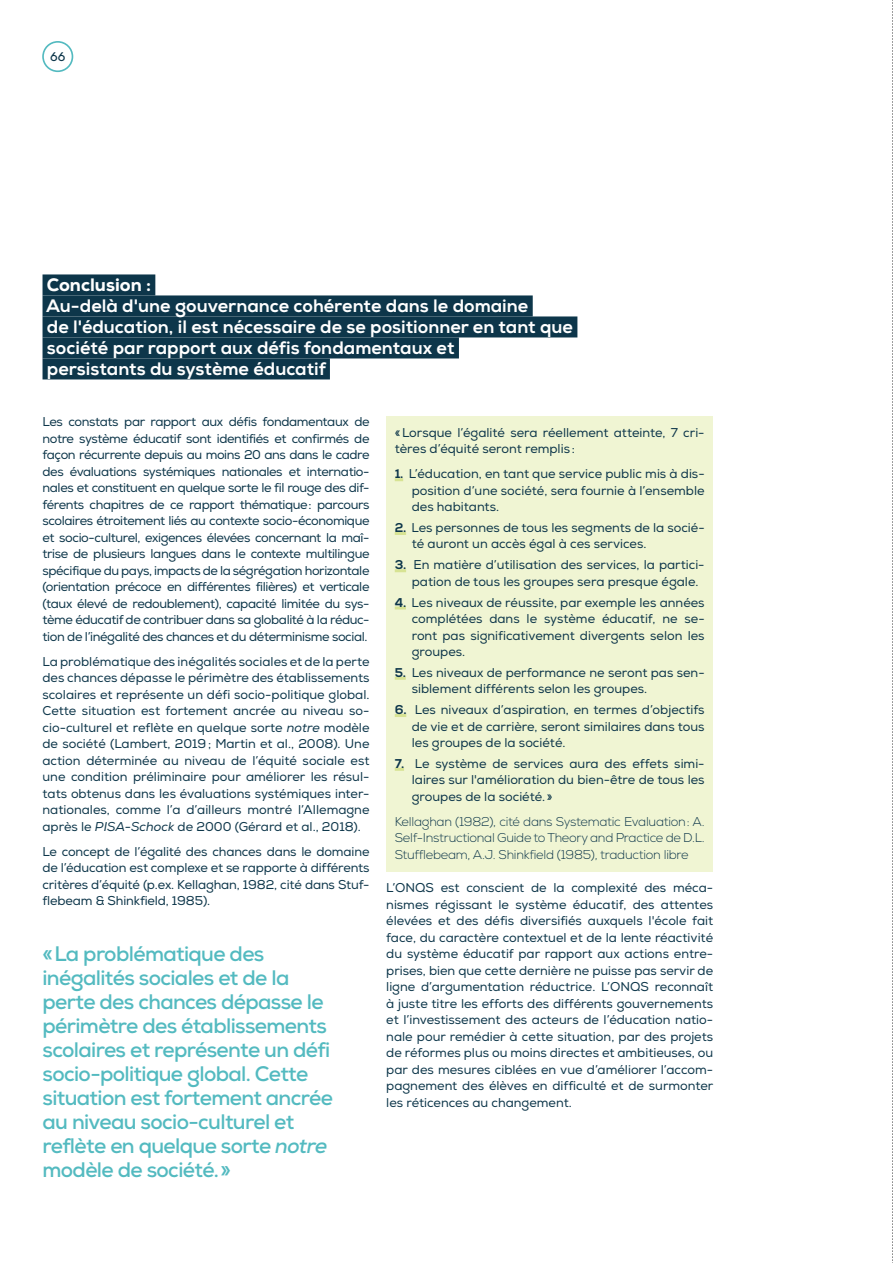
<style>
.page{position:relative;width:893px;height:1263px;background:#fff}
.page>*{position:absolute;margin:0;border:0;box-sizing:border-box;transform-origin:0 0}
.t1{font:700 21px/24px "Nexa";letter-spacing:-.03em;color:#53bac0}
.t2{font:800 18px/21px "Nexa";color:#fff}
.t3{font:800 18px "Nexa";color:#fff}
.t4{font:12.75px/16.5px "Nexa";color:#0d364a;text-align:justify}
.t5{font:300 12.75px/16.5px "Nexa";letter-spacing:-.02em;color:#0d364a;text-align:justify}
.t6{font:500 11.55px "Galano Classic";color:#0d364a}
.s1{font-style:italic}
.s2{font-weight:800}
</style>
<div class="page">
<div style="left:42px;top:41px;width:31px;height:31px;border:2px solid #53bac0;border-radius:50%"></div>
<svg style="left:892px;top:0;width:1px;height:1263px"></svg>
<div style="left:386px;top:417px;width:327px;height:455px;background:#f0f5d3"></div>
<svg style="left:395px;top:478px;width:8px;height:3px"></svg>
<svg style="left:395px;top:532px;width:11px;height:3px"></svg>
<svg style="left:395px;top:569px;width:11px;height:3px"></svg>
<svg style="left:395px;top:606px;width:11px;height:3px"></svg>
<svg style="left:395px;top:677px;width:11px;height:3px"></svg>
<svg style="left:395px;top:714px;width:11px;height:3px"></svg>
<svg style="left:395px;top:768px;width:9px;height:3px"></svg>
<div style="left:43px;top:274px;width:112px;height:21px;background:#0d364a"></div>
<div style="left:43px;top:295px;width:490px;height:21px;background:#0d364a"></div>
<div style="left:43px;top:316px;width:534px;height:21px;background:#0d364a"></div>
<div style="left:43px;top:337px;width:416px;height:21px;background:#0d364a"></div>
<div style="left:43px;top:358px;width:287px;height:21px;background:#0d364a"></div>
<p class="t6" style="left:50px;top:49px;width:17px">66</p>
<h2 class="t3" style="left:47px;top:273px;width:106px">Conclusion :</h2>
<h2 class="t2" style="left:46px;top:295px;width:528px">Au-delà d'une gouvernance cohérente dans le domaine<br>de l'éducation, il est nécessaire de se positionner en tant que société par rapport aux défis fondamentaux et<br>persistants du système éducatif</h2>
<p class="t4" style="left:43px;top:414px;width:329px">Les constats par rapport aux défis fondamentaux de notre système éducatif sont identifiés et confirmés de façon récurrente depuis au moins 20 ans dans le cadre des évaluations systémiques nationales et internatio&shy;nales et constituent en quelque sorte le fil rouge des dif&shy;férents chapitres de ce rapport thématique: parcours scolaires étroitement liés au contexte socio-économique et socio-culturel, exigences élevées concernant la maî&shy;trise de plusieurs langues dans le contexte multilingue spécifique du pays, impacts de la ségrégation horizontale (orientation précoce en différentes filières) et verticale (taux élevé de redoublement), capacité limitée du sys&shy;tème éducatif de contribuer dans sa globalité à la réduc&shy;tion de l’inégalité des chances et du déterminisme social.</p>
<p class="t4" style="left:43px;top:653px;width:328px">La problématique des inégalités sociales et de la perte des chances dépasse le périmètre des établissements scolaires et représente un défi socio-politique global.<br>Cette situation est fortement ancrée au niveau so&shy;cio-culturel et reflète en quelque sorte <span class="s1">notre</span> modèle de société (Lambert, 2019; Martin et al., 2008). Une action déterminée au niveau de l’équité sociale est une condition préliminaire pour améliorer les résul&shy;tats obtenus dans les évaluations systémiques inter&shy;nationales, comme l’a d’ailleurs montré l’Allemagne après le <span class="s1">PISA-Schock</span> de 2000 (Gérard et al., 2018).</p>
<p class="t4" style="left:43px;top:843px;width:328px">Le concept de l’égalité des chances dans le domaine de l’éducation est complexe et se rapporte à différents critères d’équité (p.ex. Kellaghan, 1982, cité dans Stuf&shy;flebeam &amp; Shinkfield, 1985).</p>
<p class="t1" style="left:43px;top:941px;width:292px">«La problématique des inégalités sociales et de la perte des chances dépasse le périmètre des établissements scolaires et représente un défi socio-politique global. Cette situation est fortement ancrée au niveau socio-culturel et reflète en quelque sorte <span class="s1">notre </span>modèle de société.»</p>
<p class="t4" style="left:395px;top:424px;width:311px">«Lorsque l’égalité sera réellement atteinte, 7 cri&shy;tères d’équité seront remplis :</p>
<p class="t4" style="left:412px;top:466px;width:294px;text-indent:-17px"><span class="s2">1.</span> L’éducation, en tant que service public mis à dis&shy;position d’une société, sera fournie à l’ensemble des habitants.</p>
<p class="t4" style="left:412px;top:520px;width:294px;text-indent:-17px"><span class="s2">2.</span> Les personnes de tous les segments de la socié&shy;té auront un accès égal à ces services.</p>
<p class="t4" style="left:412px;top:557px;width:294px;text-indent:-17px"><span class="s2">3.</span> En matière d’utilisation des services, la partici&shy;pation de tous les groupes sera presque égale.</p>
<p class="t4" style="left:412px;top:594px;width:294px;text-indent:-17px"><span class="s2">4.</span> Les niveaux de réussite, par exemple les années complétées dans le système éducatif, ne se&shy;ront pas significativement divergents selon les groupes.</p>
<p class="t4" style="left:412px;top:664px;width:294px;text-indent:-17px"><span class="s2">5.</span> Les niveaux de performance ne seront pas sen&shy;siblement différents selon les groupes.</p>
<p class="t4" style="left:412px;top:702px;width:294px;text-indent:-17px"><span class="s2">6.</span> Les niveaux d’aspiration, en termes d’objectifs de vie et de carrière, seront similaires dans tous les groupes de la société.</p>
<p class="t4" style="left:412px;top:755px;width:294px;text-indent:-17px"><span class="s2">7.</span> Le système de services aura des effets simi&shy;laires sur l'amélioration du bien-être de tous les groupes de la société. »</p>
<p class="t5" style="left:395px;top:813px;width:311px">Kellaghan (1982), cité dans Systematic Evaluation: A.<br>Self-Instructional Guide to Theory and Practice de D.L.<br>Stufflebeam, A.J. Shinkfield (1985), traduction libre</p>
<p class="t4" style="left:386px;top:880px;width:329px">L’ONQS est conscient de la complexité des méca&shy;nismes régissant le système éducatif, des attentes élevées et des défis diversifiés auxquels l'école fait face, du caractère contextuel et de la lente réactivité du système éducatif par rapport aux actions entre&shy;prises, bien que cette dernière ne puisse pas servir de ligne d’argumentation réductrice. L’ONQS reconnaît à juste titre les efforts des différents gouvernements et l’investissement des acteurs de l’éducation natio&shy;nale pour remédier à cette situation, par des projets de réformes plus ou moins directes et ambitieuses, ou par des mesures ciblées en vue d’améliorer l’accom&shy;pagnement des élèves en difficulté et de surmonter les réticences au changement.</p>
</div>
